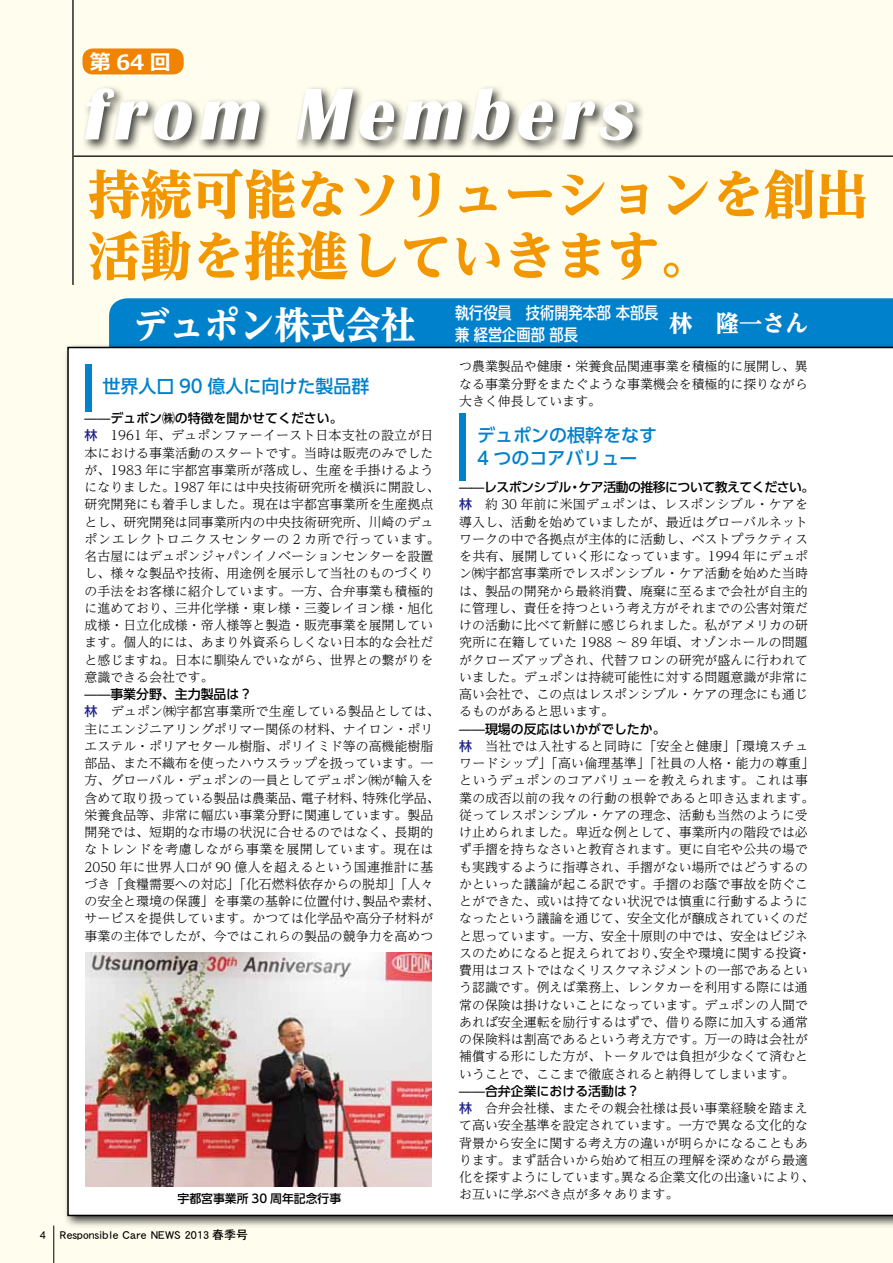
<style>
.page{position:relative;width:893px;height:1263px;background:#fffeee}
.page>*{position:absolute;margin:0;border:0;box-sizing:border-box;transform-origin:0 0}
.t1{font:800 52.5px/61.5px "UD Reimin Pro";letter-spacing:-.01em;color:#f39700}
.t2{font:800 37.5px "UD Reimin Pro";color:#fff;scale:.94 1}
.t3{font:800 23.25px "UD Reimin Pro";color:#fff}
.t4{font:700 21px "Meiryo";color:#fff}
.t5{font:500 18px/23.2px "UD Shin Go Pro";color:#0081cc}
.t6{font:500 16.5px/22.5px "UD Shin Go Pro";color:#fff;scale:.86 1}
.t7{font:300 12.9px/17.2px "UD Reimin Pro";color:#000}
.t8{font:500 12.9px "UD Shin Go Pro";color:#000}
.t9{font:500 12.9px "UD Shin Go Pro";letter-spacing:-.04em;color:#000}
.t10{font:12px "DFHS Gothic Std W5";color:#000}
.t11{font:500 11.85px "UD Shin Go Pro";color:#000}
.s1{font-family:"UD Shin Go Pro";font-weight:500;color:#1d2088}
</style>
<div class="page">
<hr style="left:54px;top:1225px;width:1px;height:38px;background:#000">
<div style="left:109px;top:298px;width:784px;height:45px;background:#0081cc"></div>
<hr style="left:74px;top:156px;width:819px;height:1px;background:#000">
<div style="left:63px;top:343px;width:830px;height:885px;background:#000;opacity:.75"></div>
<div style="left:67px;top:347px;width:826px;height:869px;background:#fff"></div>
<hr style="left:72px;top:0;width:2px;height:285px;background:#000">
<div style="left:82px;top:85px;width:563px;height:68px;background:#000;opacity:.75"></div>
<svg style="left:85px;top:88px;width:549px;height:52px"></svg>
<div style="left:82px;top:48px;width:102px;height:26px;background:#f08300;border-radius:10px"></div>
<div style="left:86px;top:364px;width:6px;height:48px;background:#0081cc"></div>
<div style="left:459px;top:413px;width:7px;height:67px;background:#0081cc"></div>
<img style="left:85px;top:952px;width:347px;height:234px">
<h3 class="t4" style="left:90px;top:50px;width:82px">第64回</h3>
<h1 class="t1" style="left:88px;top:163px;width:782px">持続可能なソリューションを創出活動を推進していきます。</h1>
<h2 class="t2" style="left:134px;top:294px;width:301px">デュポン株式会社</h2>
<p class="t6" style="left:455px;top:301px;width:238px">執行役員　技術開発本部 本部長兼 経営企画部 部長</p>
<h3 class="t3" style="left:669px;top:304px;width:141px">林　隆一さん</h3>
<h3 class="t5" style="left:85px;top:374px;width:286px">　世界人口 90 億人に向けた製品群</h3>
<p class="t8" style="left:85px;top:408px;width:259px">——デュポン㈱の特徴を聞かせてください。</p>
<p class="t7" style="left:85px;top:426px;width:357px"><span class="s1">林</span>　1961 年、デュポンファーイースト日本支社の設立が日本における事業活動のスタートです。当時は販売のみでしたが、1983 年に宇都宮事業所が落成し、生産を手掛けるようになりました。1987 年には中央技術研究所を横浜に開設し、研究開発にも着手しました。現在は宇都宮事業所を生産拠点とし、研究開発は同事業所内の中央技術研究所、川崎のデュポンエレクトロニクスセンターの 2 カ所で行っています。名古屋にはデュポンジャパンイノベーションセンターを設置し、様々な製品や技術、用途例を展示して当社のものづくりの手法をお客様に紹介しています。一方、合弁事業も積極的に進めており、三井化学様・東レ様・三菱レイヨン様・旭化成様・日立化成様・帝人様等と製造・販売事業を展開しています。個人的には、あまり外資系らしくない日本的な会社だと感じますね。日本に馴染んでいながら、世界との繋がりを意識できる会社です。</p>
<p class="t8" style="left:85px;top:684px;width:169px">——事業分野、主力製品は？</p>
<p class="t7" style="left:85px;top:702px;width:357px"><span class="s1">林</span>　デュポン㈱宇都宮事業所で生産している製品としては、主にエンジニアリングポリマー関係の材料、ナイロン・ポリエステル・ポリアセタール樹脂、ポリイミド等の高機能樹脂部品、また不織布を使ったハウスラップを扱っています。一方、グローバル・デュポンの一員としてデュポン㈱が輸入を含めて取り扱っている製品は農薬品、電子材料、特殊化学品、栄養食品等、非常に幅広い事業分野に関連しています。製品開発では、短期的な市場の状況に合せるのではなく、長期的なトレンドを考慮しながら事業を展開しています。現在は<br>2050 年に世界人口が 90 億人を超えるという国連推計に基づき「食糧需要への対応」「化石燃料依存からの脱却」「人々の安全と環境の保護」を事業の基幹に位置付け、製品や素材、サービスを提供しています。かつては化学品や高分子材料が事業の主体でしたが、今ではこれらの製品の競争力を高めつ</p>
<p class="t11" style="left:177px;top:1189px;width:165px">宇都宮事業所 30 周年記念行事</p>
<p class="t10" style="left:40px;top:1228px;width:210px">4 Responsible Care NEWS 2013 春季号</p>
<p class="t7" style="left:459px;top:357px;width:350px;text-align:justify">つ農業製品や健康・栄養食品関連事業を積極的に展開し、異なる事業分野をまたぐような事業機会を積極的に探りながら大きく伸長しています。</p>
<h3 class="t5" style="left:477px;top:423px;width:181px">デュポンの根幹をなす<br>4 つのコアバリュー</h3>
<p class="t9" style="left:459px;top:477px;width:357px">——レスポンシブル・ケア活動の推移について教えてください。</p>
<p class="t7" style="left:459px;top:495px;width:350px;text-align:justify"><span class="s1">林</span>　約 30 年前に米国デュポンは、レスポンシブル・ケアを導入し、活動を始めていましたが、最近はグローバルネットワークの中で各拠点が主体的に活動し、ベストプラクティスを共有、展開していく形になっています。1994 年にデュポン㈱宇都宮事業所でレスポンシブル・ケア活動を始めた当時は、製品の開発から最終消費、廃棄に至るまで会社が自主的に管理し、責任を持つという考え方がそれまでの公害対策だけの活動に比べて新鮮に感じられました。私がアメリカの研究所に在籍していた 1988 〜 89 年頃、オゾンホールの問題がクローズアップされ、代替フロンの研究が盛んに行われていました。デュポンは持続可能性に対する問題意識が非常に高い会社で、この点はレスポンシブル・ケアの理念にも通じるものがあると思います。</p>
<p class="t8" style="left:459px;top:718px;width:208px">——現場の反応はいかがでしたか。</p>
<p class="t7" style="left:459px;top:737px;width:357px"><span class="s1">林</span>　当社では入社すると同時に「安全と健康」「環境スチュワードシップ」「高い倫理基準」「社員の人格・能力の尊重」というデュポンのコアバリューを教えられます。これは事業の成否以前の我々の行動の根幹であると叩き込まれます。従ってレスポンシブル・ケアの理念、活動も当然のように受け止められました。卑近な例として、事業所内の階段では必ず手摺を持ちなさいと教育されます。更に自宅や公共の場でも実践するように指導され、手摺がない場所ではどうするのかといった議論が起こる訳です。手摺のお蔭で事故を防ぐことができた、或いは持てない状況では慎重に行動するようになったという議論を通じて、安全文化が醸成されていくのだと思っています。一方、安全十原則の中では、安全はビジネスのためになると捉えられており、安全や環境に関する投資・費用はコストではなくリスクマネジメントの一部であるという認識です。例えば業務上、レンタカーを利用する際には通常の保険は掛けないことになっています。デュポンの人間であれば安全運転を励行するはずで、借りる際に加入する通常の保険料は割高であるという考え方です。万一の時は会社が補償する形にした方が、トータルでは負担が少なくて済むということで、ここまで徹底されると納得してしまいます。</p>
<p class="t8" style="left:459px;top:1080px;width:182px">——合弁企業における活動は？</p>
<p class="t7" style="left:459px;top:1099px;width:357px"><span class="s1">林</span>　合弁会社様、またその親会社様は長い事業経験を踏まえて高い安全基準を設定されています。一方で異なる文化的な背景から安全に関する考え方の違いが明らかになることもあります。まず話合いから始めて相互の理解を深めながら最適化を探すようにしています。異なる企業文化の出逢いにより、お互いに学ぶべき点が多々あります。</p>
</div>
